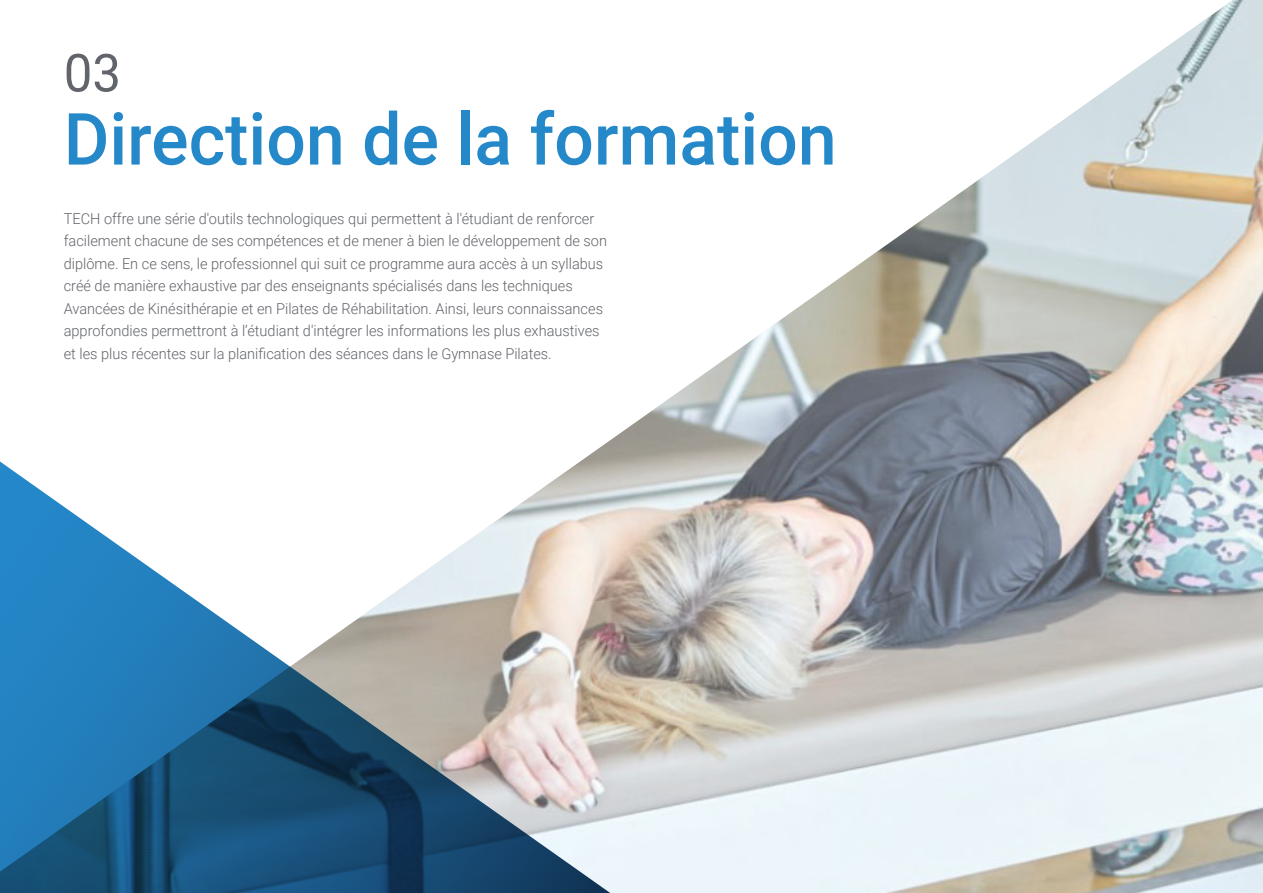
<style>
.page{position:relative;width:1263px;height:893px;background:#fff}
.page>*{position:absolute;margin:0;border:0;box-sizing:border-box;transform-origin:0 0}
.t1{font:500 72px "Roboto";color:#2488c9}
.t2{font:52.5px "Roboto";color:#61646a}
.t3{font:300 15px/22.5px "Roboto";color:#61646a}
</style>
<div class="page">
<img style="left:602px;top:0;width:661px;height:893px">
<svg style="left:0;top:446px;width:640px;height:447px"></svg>
<h2 class="t2" style="left:64px;top:36px;width:59px">03</h2>
<h1 class="t1" style="left:64px;top:89px;width:774px">Direction de la formation</h1>
<p class="t3" style="left:64px;top:207px;width:545px">TECH offre une série d'outils technologiques qui permettent à l'étudiant de renforcer facilement chacune de ses compétences et de mener à bien le développement de son diplôme. En ce sens, le professionnel qui suit ce programme aura accès à un syllabus créé de manière exhaustive par des enseignants spécialisés dans les techniques Avancées de Kinésithérapie et en Pilates de Réhabilitation. Ainsi, leurs connaissances approfondies permettront à l’étudiant d'intégrer les informations les plus exhaustives et les plus récentes sur la planification des séances dans le Gymnase Pilates.</p>
</div>
